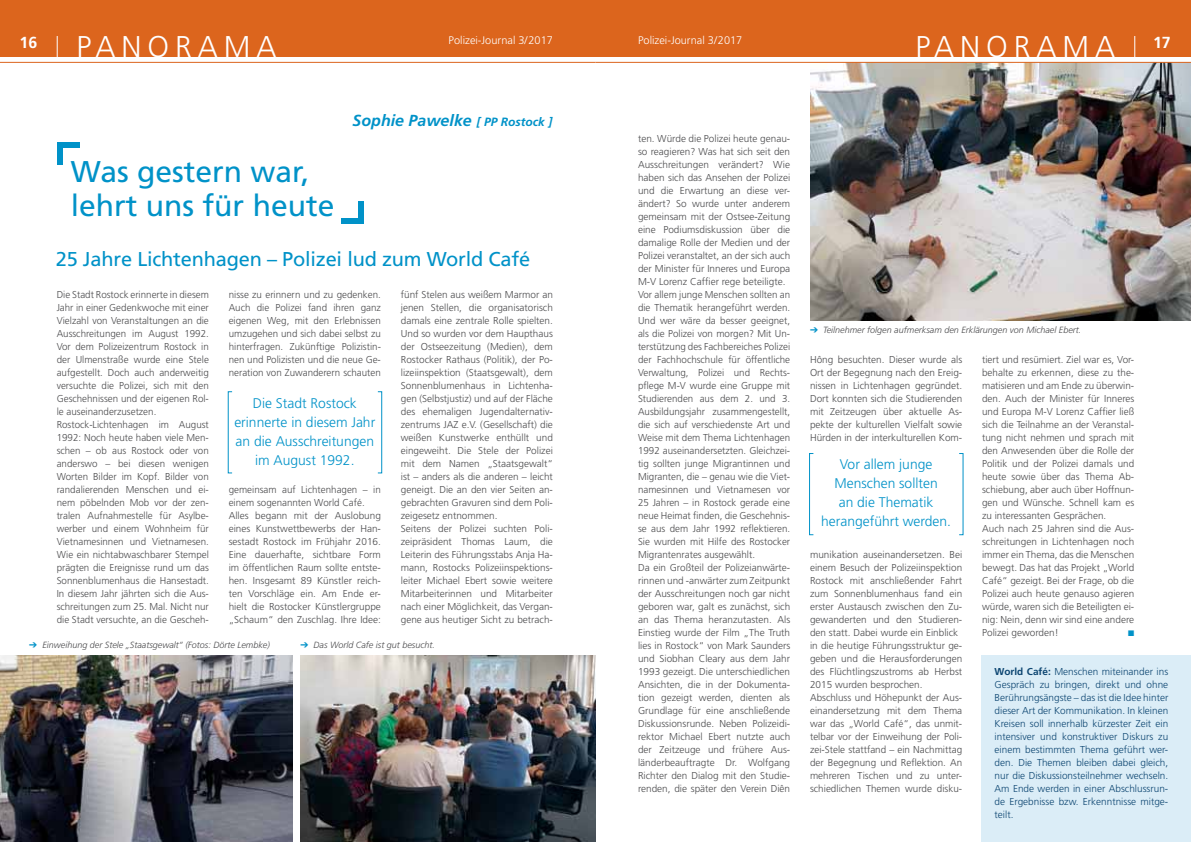
<style>
.page{position:relative;width:1191px;height:842px;background:#fff}
.page>*{position:absolute;margin:0;border:0;box-sizing:border-box;transform-origin:0 0}
.t1{font:30px/34px "Frutiger";color:#0092c8}
.t2{font:300 30px "Frutiger";letter-spacing:.2em;color:#fff}
.t3{font:20px "Frutiger";letter-spacing:-.01em;color:#0092c8}
.t4{font:italic 700 16px "Frutiger";color:#0092c8}
.t5{font:700 16px "Frutiger";color:#fff}
.t6{font:300 14px/19px "Frutiger";color:#0092c8;text-align:center}
.t7{font:300 11px "Frutiger";color:#fff}
.t8{font:300 10px/13px "Frutiger";color:#4c4c4e}
.t9{font:300 10px/13px "Frutiger";color:#0c4571;text-align:justify}
.t10{font:italic 300 9px "Frutiger";color:#4c4c4e}
.s1{font-size:12px}
.s2{font-weight:700}
</style>
<div class="page">
<img style="left:810px;top:63px;width:381px;height:257px">
<hr style="left:595px;top:62px;width:596px;height:1px;background:#dc651d">
<div style="left:0;top:0;width:1191px;height:57px;background:#dc651d"></div>
<svg style="left:57px;top:36px;width:1px;height:21px"></svg>
<svg style="left:1134px;top:36px;width:1px;height:21px"></svg>
<hr style="left:0;top:62px;width:595px;height:1px;background:#dc651d">
<div style="left:57px;top:142px;width:22px;height:5px;background:#0092c8"></div>
<div style="left:57px;top:142px;width:5px;height:22px;background:#0092c8"></div>
<div style="left:341px;top:218px;width:23px;height:6px;background:#0092c8"></div>
<div style="left:358px;top:201px;width:6px;height:23px;background:#0092c8"></div>
<div style="left:981px;top:655px;width:210px;height:187px;background:#dbedf7"></div>
<img style="left:0;top:656px;width:292px;height:186px">
<img style="left:300px;top:656px;width:295px;height:186px">
<div style="left:377px;top:391px;width:5px;height:82px;border:1px solid #0092c8"></div>
<div style="left:809px;top:453px;width:5px;height:82px;border:1px solid #0092c8"></div>
<p class="t7" style="left:448px;top:36px;width:106px">Polizei-Journal 3/2017</p>
<p class="t7" style="left:638px;top:36px;width:106px">Polizei-Journal 3/2017</p>
<h3 class="t5" style="left:1153px;top:36px;width:19px">17</h3>
<h3 class="t5" style="left:19px;top:36px;width:19px">16</h3>
<h1 class="t2" style="left:77px;top:34px;width:201px">PANORAMA</h1>
<h1 class="t2" style="left:915px;top:34px;width:201px">PANORAMA</h1>
<h1 class="t1" style="left:71px;top:157px;width:265px">Was gestern war, lehrt uns für heute</h1>
<h3 class="t4" style="left:352px;top:114px;width:202px">Sophie Pawelke <span class="s1">[ PP Rostock ]</span></h3>
<h2 class="t3" style="left:56px;top:251px;width:476px">25 Jahre Lichtenhagen – Polizei lud zum World Café</h2>
<p class="t8" style="left:57px;top:289px;width:154px">Die Stadt Rostock erinnerte in diesem Jahr in einer Gedenkwoche mit einer Vielzahl von Veranstaltungen an die Ausschreitungen im August 1992.<br>Vor dem Polizeizentrum Rostock in der Ulmenstraße wurde eine Stele aufgestellt. Doch auch anderweitig versuchte die Polizei, sich mit den Geschehnissen und der eigenen Rol&shy;le auseinanderzusetzen.<br>Rostock-Lichtenhagen im August 1992: Noch heute haben viele Men&shy;schen – ob aus Rostock oder von anderswo – bei diesen wenigen Worten Bilder im Kopf. Bilder von randalierenden Menschen und ei&shy;nem pöbelnden Mob vor der zen&shy;tralen Aufnahmestelle für Asylbe&shy;werber und einem Wohnheim für Vietnamesinnen und Vietnamesen.<br>Wie ein nichtabwaschbarer Stempel prägten die Ereignisse rund um das Sonnenblumenhaus die Hansestadt.<br>In diesem Jahr jährten sich die Aus&shy;schreitungen zum 25. Mal. Nicht nur die Stadt versuchte, an die Gescheh-</p>
<p class="t8" style="left:229px;top:289px;width:154px;text-align:justify">nisse zu erinnern und zu gedenken.<br>Auch die Polizei fand ihren ganz eigenen Weg, mit den Erlebnissen umzugehen und sich dabei selbst zu hinterfragen. Zukünftige Polizistin&shy;nen und Polizisten und die neue Ge&shy;neration von Zuwanderern schauten</p>
<h3 class="t6" style="left:234px;top:394px;width:142px">Die Stadt Rostock erinnerte in diesem Jahr an die Ausschreitungen im August 1992.</h3>
<p class="t8" style="left:229px;top:484px;width:154px">gemeinsam auf Lichtenhagen – in einem sogenannten World Café.<br>Alles begann mit der Auslobung eines Kunstwettbewerbs der Han&shy;sestadt Rostock im Frühjahr 2016.<br>Eine dauerhafte, sichtbare Form im öffentlichen Raum sollte entste&shy;hen. Insgesamt 89 Künstler reich&shy;ten Vorschläge ein. Am Ende er&shy;hielt die Rostocker Künstlergruppe „Schaum“ den Zuschlag. Ihre Idee:</p>
<p class="t8" style="left:401px;top:289px;width:154px">fünf Stelen aus weißem Marmor an jenen Stellen, die organisatorisch damals eine zentrale Rolle spielten.<br>Und so wurden vor dem Haupthaus der Ostseezeitung (Medien), dem Rostocker Rathaus (Politik), der Po&shy;lizeiinspektion (Staatsgewalt), dem Sonnenblumenhaus in Lichtenha&shy;gen (Selbstjustiz) und auf der Fläche des ehemaligen Jugendalternativ&shy;zentrums JAZ e.V. (Gesellschaft) die weißen Kunstwerke enthüllt und eingeweiht. Die Stele der Polizei mit dem Namen „Staatsgewalt“ ist – anders als die anderen – leicht geneigt. Die an den vier Seiten an&shy;gebrachten Gravuren sind dem Poli&shy;zeigesetz entnommen.<br>Seitens der Polizei suchten Poli&shy;zeipräsident Thomas Laum, die Leiterin des Führungsstabs Anja Ha&shy;mann, Rostocks Polizeiinspektions&shy;leiter Michael Ebert sowie weitere Mitarbeiterinnen und Mitarbeiter nach einer Möglichkeit, das Vergan&shy;gene aus heutiger Sicht zu betrach-</p>
<p class="t10" style="left:42px;top:641px;width:229px">Einweihung der Stele „Staatsgewalt“ (Fotos: Dörte Lembke)</p>
<p class="t10" style="left:314px;top:641px;width:123px">Das World Cafe ist gut besucht.</p>
<p class="t8" style="left:638px;top:133px;width:154px">ten. Würde die Polizei heute genau&shy;so reagieren? Was hat sich seit den Ausschreitungen verändert? Wie haben sich das Ansehen der Polizei und die Erwartung an diese ver&shy;ändert? So wurde unter anderem gemeinsam mit der Ostsee-Zeitung eine Podiumsdiskussion über die damalige Rolle der Medien und der Polizei veranstaltet, an der sich auch der Minister für Inneres und Europa M-V Lorenz Caffier rege beteiligte.<br>Vor allem junge Menschen sollten an die Thematik herangeführt werden.<br>Und wer wäre da besser geeignet, als die Polizei von morgen? Mit Un&shy;terstützung des Fachbereiches Polizei der Fachhochschule für öffentliche Verwaltung, Polizei und Rechts&shy;pflege M-V wurde eine Gruppe mit Studierenden aus dem 2. und 3.<br>Ausbildungsjahr zusammengestellt, die sich auf verschiedenste Art und Weise mit dem Thema Lichtenhagen 1992 auseinandersetzten. Gleichzei&shy;tig sollten junge Migrantinnen und Migranten, die – genau wie die Viet&shy;namesinnen und Vietnamesen vor 25 Jahren – in Rostock gerade eine neue Heimat finden, die Geschehnis&shy;se aus dem Jahr 1992 reflektieren.<br>Sie wurden mit Hilfe des Rostocker Migrantenrates ausgewählt.<br>Da ein Großteil der Polizeianwärte&shy;rinnen und -anwärter zum Zeitpunkt der Ausschreitungen noch gar nicht geboren war, galt es zunächst, sich an das Thema heranzutasten. Als Einstieg wurde der Film „The Truth lies in Rostock“ von Mark Saunders und Siobhan Cleary aus dem Jahr 1993 gezeigt. Die unterschiedlichen Ansichten, die in der Dokumenta&shy;tion gezeigt werden, dienten als Grundlage für eine anschließende Diskussionsrunde. Neben Polizeidi&shy;rektor Michael Ebert nutzte auch der Zeitzeuge und frühere Aus&shy;länderbeauftragte Dr. Wolfgang Richter den Dialog mit den Studie&shy;renden, die später den Verein Diên</p>
<p class="t10" style="left:823px;top:326px;width:260px">Teilnehmer folgen aufmerksam den Erklärungen von Michael Ebert.</p>
<p class="t8" style="left:810px;top:354px;width:154px;text-align:justify">Hông besuchten. Dieser wurde als Ort der Begegnung nach den Ereig&shy;nissen in Lichtenhagen gegründet.<br>Dort konnten sich die Studierenden mit Zeitzeugen über aktuelle As&shy;pekte der kulturellen Vielfalt sowie Hürden in der interkulturellen Kom-</p>
<h3 class="t6" style="left:821px;top:456px;width:131px">Vor allem junge<br>Menschen sollten<br>an die Thematik herangeführt werden.</h3>
<p class="t8" style="left:810px;top:549px;width:154px">munikation auseinandersetzen. Bei einem Besuch der Polizeiinspektion Rostock mit anschließender Fahrt zum Sonnenblumenhaus fand ein erster Austausch zwischen den Zu&shy;gewanderten und den Studieren&shy;den statt. Dabei wurde ein Einblick in die heutige Führungsstruktur ge&shy;geben und die Herausforderungen des Flüchtlingszustroms ab Herbst 2015 wurden besprochen.<br>Abschluss und Höhepunkt der Aus&shy;einandersetzung mit dem Thema war das „World Café“, das unmit&shy;telbar vor der Einweihung der Poli&shy;zei-Stele stattfand – ein Nachmittag der Begegnung und Reflektion. An mehreren Tischen und zu unter&shy;schiedlichen Themen wurde disku-</p>
<p class="t8" style="left:982px;top:354px;width:154px">tiert und resümiert. Ziel war es, Vor&shy;behalte zu erkennen, diese zu the&shy;matisieren und am Ende zu überwin&shy;den. Auch der Minister für Inneres und Europa M-V Lorenz Caffier ließ sich die Teilnahme an der Veranstal&shy;tung nicht nehmen und sprach mit den Anwesenden über die Rolle der Politik und der Polizei damals und heute sowie über das Thema Ab&shy;schiebung, aber auch über Hoffnun&shy;gen und Wünsche. Schnell kam es zu interessanten Gesprächen.<br>Auch nach 25 Jahren sind die Aus&shy;schreitungen in Lichtenhagen noch immer ein Thema, das die Menschen bewegt. Das hat das Projekt „World Café“ gezeigt. Bei der Frage, ob die Polizei auch heute genauso agieren würde, waren sich die Beteiligten ei&shy;nig: Nein, denn wir sind eine andere Polizei geworden!</p>
<p class="t9" style="left:994px;top:666px;width:175px"><span class="s2">World Café:</span> Menschen miteinander ins Gespräch zu bringen, direkt und ohne Berührungsängste – das ist die Idee hinter dieser Art der Kommunikation. In kleinen Kreisen soll innerhalb kürzester Zeit ein intensiver und konstruktiver Diskurs zu einem bestimmten Thema geführt wer&shy;den. Die Themen bleiben dabei gleich, nur die Diskussionsteilnehmer wechseln.<br>Am Ende werden in einer Abschlussrun&shy;de Ergebnisse bzw. Erkenntnisse mitge&shy;teilt.</p>
</div>
